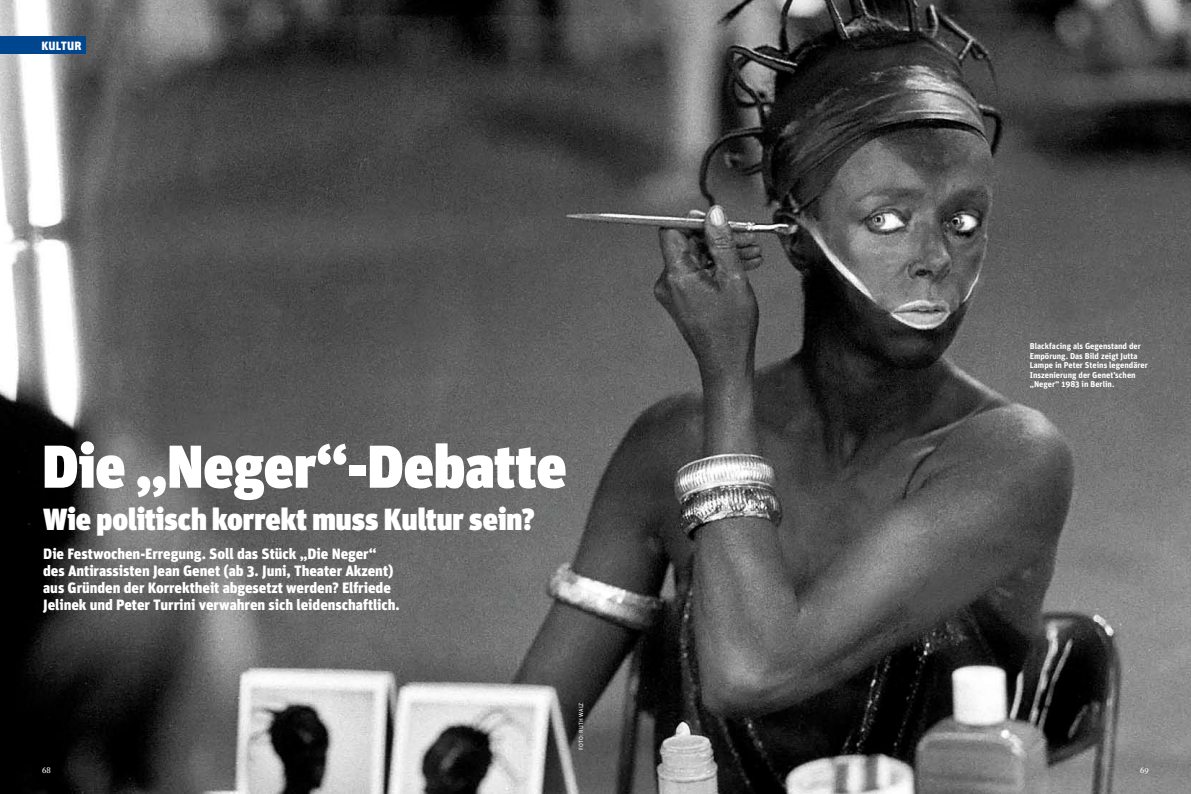
<style>
.page{position:relative;width:1191px;height:794px;background:#fff}
.page>*{position:absolute;margin:0;border:0;box-sizing:border-box;transform-origin:0 0}
.t1{font:900 60.3px "Unit OT";color:#fff}
.t2{font:900 30.6px "Unit OT";color:#fff}
.t3{font:900 15px/17px "Unit OT";letter-spacing:-.005em;color:#fff}
.t4{font:900 12px "Unit OT";letter-spacing:.01em;color:#fff}
.t5{font:700 8.5px/9.5px "Unit OT";color:#fff}
.t6{font:8px "Eudald News";color:#fff}
.t7{font:6px "Unit OT";letter-spacing:.015em;color:#fff}
</style>
<div class="page">
<img style="left:0;top:0;width:1191px;height:794px">
<div style="left:0;top:36px;width:85px;height:18px;background:#00468e"></div>
<p class="t4" style="left:42px;top:38px;width:41px">Kultur</p>
<h1 class="t1" style="left:42px;top:427px;width:526px">Die „Neger“-Debatte</h1>
<h2 class="t2" style="left:43px;top:499px;width:493px">Wie politisch korrekt muss Kultur sein?</h2>
<p class="t3" style="left:43px;top:544px;width:358px">Die Festwochen-Erregung. Soll das Stück „Die Neger“ des Antirassisten Jean Genet (ab 3. Juni, Theater Akzent) aus Gründen der Korrektheit abgesetzt werden? Elfriede Jelinek und Peter Turrini verwahren sich leidenschaftlich.</p>
<p class="t7" style="left:577px;top:750px;width:49px;rotate:-90deg">Foto: Ruth Walz</p>
<p class="t5" style="left:1029px;top:341px;width:120px">Blackfacing als Gegenstand der<br>Empörung. Das Bild zeigt Jutta<br>Lampe in Peter Steins legendärer<br>Inszenierung der Genet’schen „Neger“ 1983 in Berlin.</p>
<p class="t6" style="left:42px;top:765px;width:10px">68</p>
<p class="t6" style="left:1140px;top:765px;width:10px">69</p>
</div>
